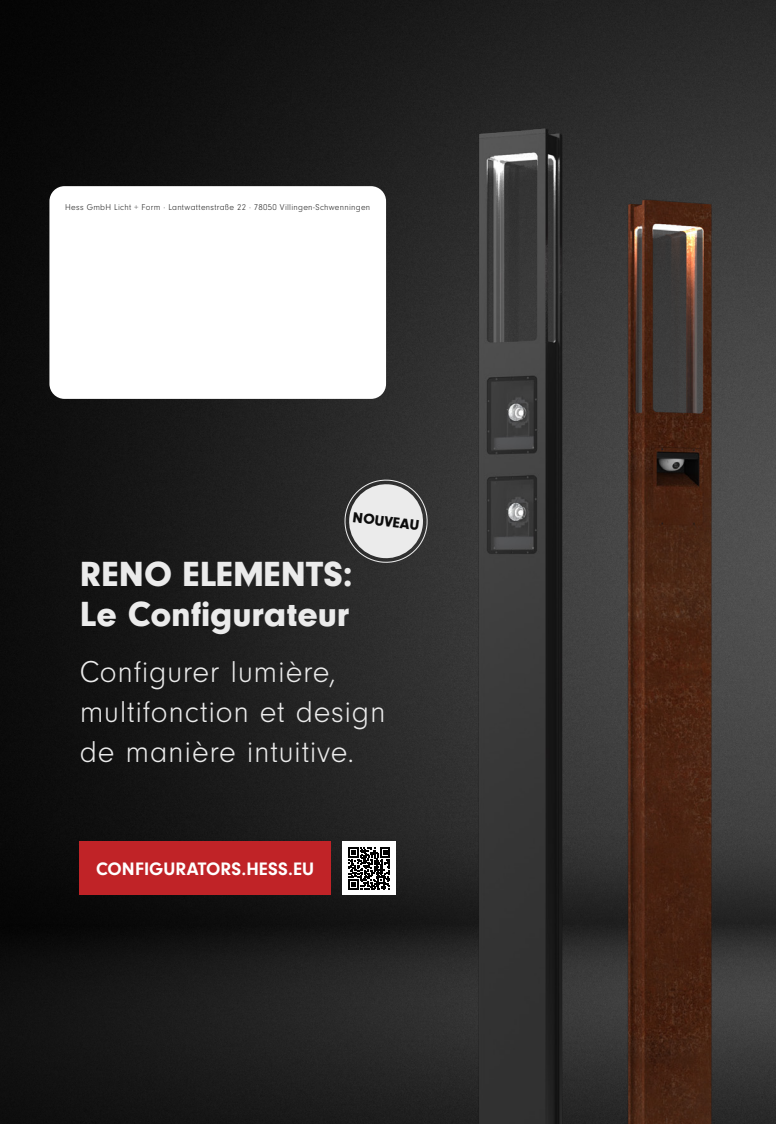
<style>
.page{position:relative;width:776px;height:1124px;background:#fff}
.page>*{position:absolute;margin:0;border:0;box-sizing:border-box;transform-origin:0 0}
.t1{font:900 36.25px/40.2px "Neuzeit Gro";color:#ebebeb}
.t2{font:300 31.25px/40px "Neuzeit Gro";letter-spacing:.025em;color:#ebebeb}
.t3{font:700 18.75px "Neuzeit Gro";letter-spacing:.005em;color:#fff}
.t4{font:900 15px "Neuzeit Gro";color:#0c0c0c}
.t5{font:300 8.75px "Neuzeit Gro";letter-spacing:.03em;color:#232323}
</style>
<div class="page">
<img style="left:0;top:0;width:776px;height:1123px">
<div style="left:49px;top:186px;width:337px;height:213px;background:#fff;border-radius:15px"></div>
<img style="left:575px;top:82px;width:201px;height:1041px">
<img style="left:421px;top:93px;width:210px;height:1030px">
<div style="left:80px;top:841px;width:251px;height:53px;background:#c02327"></div>
<div style="left:343px;top:841px;width:53px;height:53px;background:#fff"></div>
<svg style="left:348px;top:847px;width:42px;height:42px"></svg>
<svg style="left:341px;top:476px;width:90px;height:88px;background:#9a9a9a"></svg>
<p class="t5" style="left:65px;top:202px;width:307px">Hess GmbH Licht + Form ∙ Lantwattenstraße 22 ∙ 78050 Villingen-Schwenningen</p>
<h3 class="t4" style="left:354px;top:508px;width:68px;rotate:7deg">NOUVEAU</h3>
<h1 class="t1" style="left:80px;top:554px;width:275px">RENO ELEMENTS:<br>Le Configurateur</h1>
<h2 class="t2" style="left:80px;top:652px;width:308px">Configurer lumière, multifonction et design de manière intuitive.</h2>
<h3 class="t3" style="left:96px;top:857px;width:220px">CONFIGURATORS.HESS.EU</h3>
</div>
